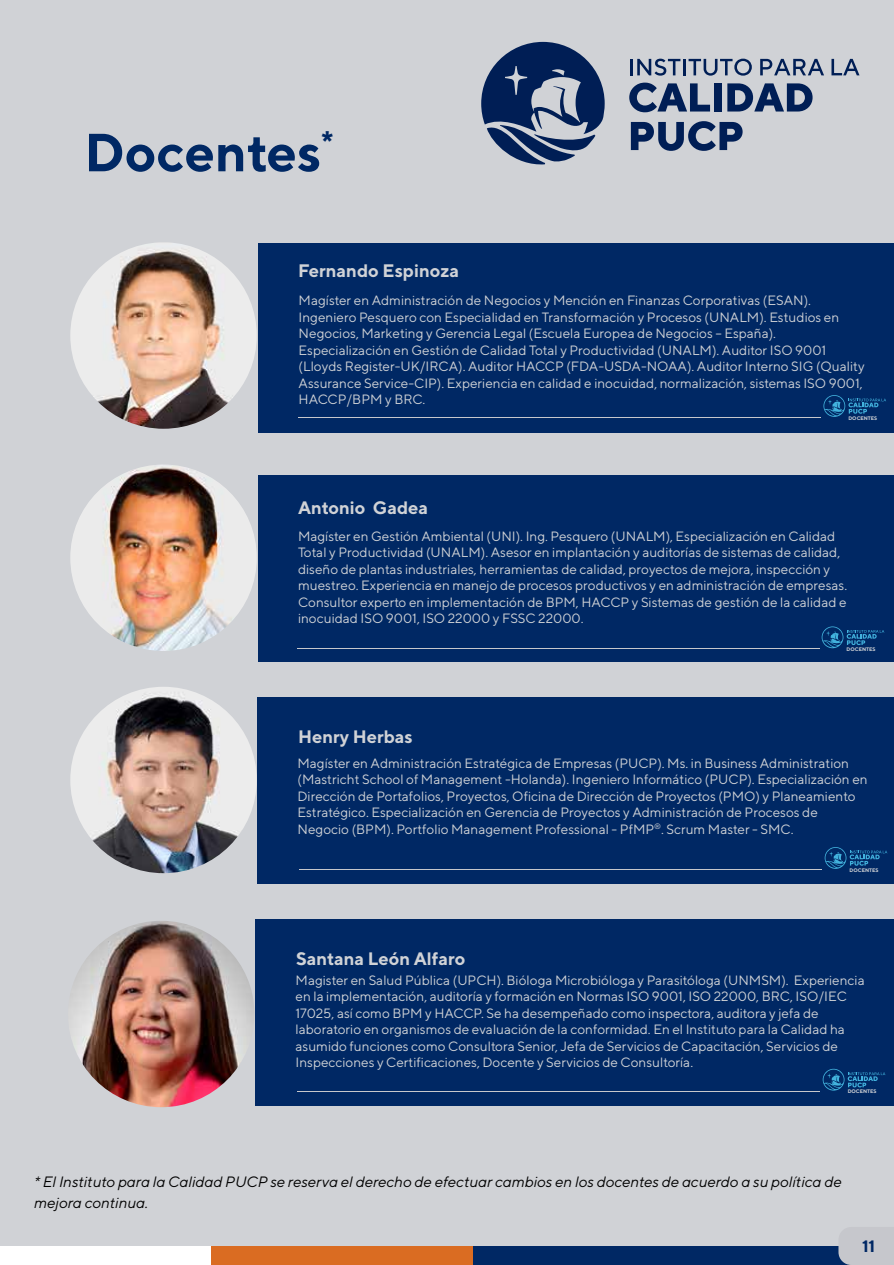
<style>
.page{position:relative;width:894px;height:1265px;background:#fff}
.page>*{position:absolute;margin:0;border:0;box-sizing:border-box;transform-origin:0 0}
.t1{font:700 53.55px "TT Norms";color:#002864}
.t2{font:700 18.15px "TT Norms";color:#d0d2d6}
.t3{font:700 18px "TT Norms";color:#d0d2d6}
.t4{font:700 16.5px "TT Norms";color:#002864}
.t5{font:italic 15px/21px "TT Norms";color:#000}
.t6{font:13.5px/16.5px "TT Norms";color:#d0d2d6}
.t7{font:700 5.1px "TT Norms";letter-spacing:-.005em;color:#d0d2d6}
</style>
<div class="page">
<div style="left:0;top:0;width:893px;height:1263px;background:#d0d2d6"></div>
<div style="left:0;top:1246px;width:211px;height:18px;background:#fff"></div>
<div style="left:211px;top:1246px;width:262px;height:18px;background:#da6c22"></div>
<div style="left:473px;top:1246px;width:420px;height:18px;background:#002864"></div>
<div style="left:258px;top:243px;width:635px;height:189px;background:#002864"></div>
<img style="left:70px;top:242px;width:187px;height:187px;border-radius:92px">
<hr style="left:297px;top:417px;width:523px;height:1px;background:#c6c7cc">
<svg style="left:823px;top:395px;width:63px;height:22px"></svg>
<div style="left:258px;top:475px;width:635px;height:186px;background:#002864"></div>
<img style="left:70px;top:464px;width:187px;height:187px;border-radius:93px">
<div style="left:257px;top:697px;width:636px;height:186px;background:#002864"></div>
<img style="left:70px;top:686px;width:187px;height:187px;border-radius:93px">
<img style="left:68px;top:920px;width:186px;height:187px;border-radius:93px">
<div style="left:838px;top:1227px;width:55px;height:37px;background:#c6c7cc"></div>
<hr style="left:297px;top:648px;width:523px;height:1px;background:#c6c7cc">
<svg style="left:821px;top:626px;width:63px;height:22px"></svg>
<hr style="left:299px;top:869px;width:522px;height:1px;background:#c6c7cc">
<svg style="left:824px;top:847px;width:63px;height:21px"></svg>
<div style="left:255px;top:919px;width:638px;height:186px;background:#002864"></div>
<hr style="left:297px;top:1090px;width:522px;height:1px;background:#c6c7cc">
<svg style="left:822px;top:1068px;width:63px;height:22px"></svg>
<svg style="left:481px;top:42px;width:123px;height:123px"></svg>
<svg style="left:630px;top:59px;width:121px;height:17px"></svg>
<svg style="left:760px;top:59px;width:63px;height:16px"></svg>
<svg style="left:831px;top:59px;width:28px;height:16px"></svg>
<svg style="left:629px;top:83px;width:81px;height:29px"></svg>
<div style="left:713px;top:83px;width:8px;height:28px;background:#001e55"></div>
<svg style="left:727px;top:83px;width:85px;height:28px"></svg>
<svg style="left:630px;top:121px;width:112px;height:30px"></svg>
<h1 class="t1" style="left:84px;top:119px;width:251px">Docentes<sup>*</sup></h1>
<h2 class="t2" style="left:298px;top:259px;width:163px">Fernando Espinoza</h2>
<p class="t6" style="left:298px;top:292px;width:567px">Magíster en Administración de Negocios y Mención en Finanzas Corporativas (ESAN).<br>Ingeniero Pesquero con Especialidad en Transformación y Procesos (UNALM). Estudios en Negocios, Marketing y Gerencia Legal (Escuela Europea de Negocios – España).<br>Especialización en Gestión de Calidad Total y Productividad (UNALM). Auditor ISO 9001 (Lloyds Register-UK/IRCA). Auditor HACCP (FDA-USDA-NOAA). Auditor Interno SIG (Quality Assurance Service-CIP). Experiencia en calidad e inocuidad, normalización, sistemas ISO 9001, HACCP/BPM y BRC.</p>
<p class="t7" style="left:848px;top:414px;width:30px">DOCENTES</p>
<h3 class="t3" style="left:298px;top:496px;width:131px">Antonio Gadea</h3>
<p class="t6" style="left:298px;top:527px;width:550px">Magíster en Gestión Ambiental (UNI). Ing. Pesquero (UNALM), Especialización en Calidad Total y Productividad (UNALM). Asesor en implantación y auditorías de sistemas de calidad, diseño de plantas industriales, herramientas de calidad, proyectos de mejora, inspección y muestreo. Experiencia en manejo de procesos productivos y en administración de empresas.<br>Consultor experto en implementación de BPM, HACCP y Sistemas de gestión de la calidad e inocuidad ISO 9001, ISO 22000 y FSSC 22000.</p>
<p class="t7" style="left:846px;top:646px;width:30px">DOCENTES</p>
<h3 class="t3" style="left:298px;top:725px;width:116px">Henry Herbas</h3>
<p class="t6" style="left:297px;top:754px;width:571px">Magíster en Administración Estratégica de Empresas (PUCP). Ms. in Business Administration (Mastricht School of Management -Holanda). Ingeniero Informático (PUCP). Especialización en Dirección de Portafolios, Proyectos, Oficina de Dirección de Proyectos (PMO) y Planeamiento Estratégico. Especialización en Gerencia de Proyectos y Administración de Procesos de Negocio (BPM). Portfolio Management Professional - PfMP<sup>®</sup>. Scrum Master - SMC.</p>
<p class="t7" style="left:849px;top:866px;width:30px">DOCENTES</p>
<h3 class="t3" style="left:296px;top:947px;width:171px">Santana León Alfaro</h3>
<p class="t6" style="left:295px;top:971px;width:570px">Magister en Salud Pública (UPCH). Bióloga Microbióloga y Parasitóloga (UNMSM). Experiencia en la implementación, auditoría y formación en Normas ISO 9001, ISO 22000, BRC, ISO/IEC 17025, así como BPM y HACCP. Se ha desempeñado como inspectora, auditora y jefa de laboratorio en organismos de evaluación de la conformidad. En el Instituto para la Calidad ha asumido funciones como Consultora Senior, Jefa de Servicios de Capacitación, Servicios de Inspecciones y Certificaciones, Docente y Servicios de Consultoría.</p>
<p class="t7" style="left:847px;top:1088px;width:30px">DOCENTES</p>
<p class="t5" style="left:34px;top:1170px;width:808px">* El Instituto para la Calidad PUCP se reserva el derecho de efectuar cambios en los docentes de acuerdo a su política de mejora continua.</p>
<p class="t4" style="left:859px;top:1233px;width:23px">08</p>
<p class="t4" style="left:861px;top:1235px;width:15px">11</p>
</div>
